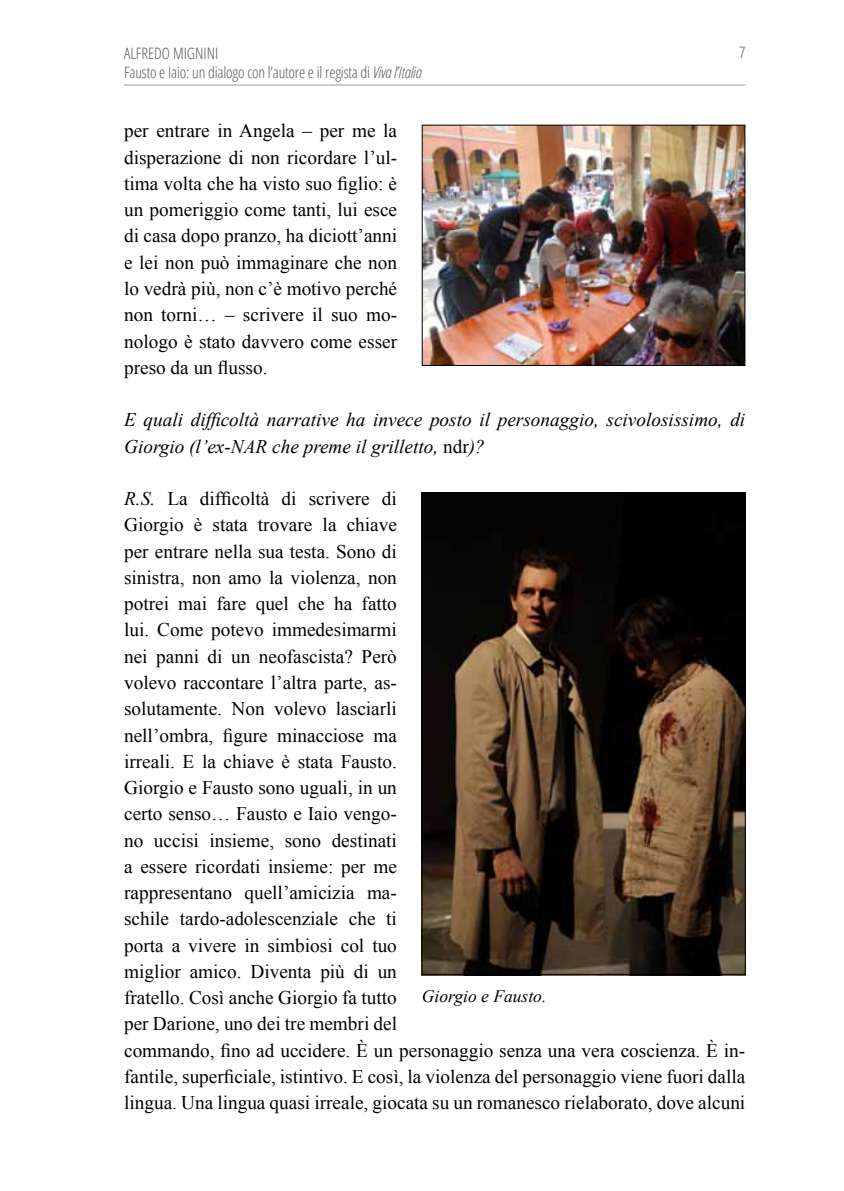
<style>
.page{position:relative;width:844px;height:1191px;background:#fff}
.page>*{position:absolute;margin:0;border:0;box-sizing:border-box;transform-origin:0 0}
.t1{font:19.25px/26.2px "Times New Roman";color:#000;text-align:justify}
.t2{font:italic 19.25px/26.2px "Times New Roman";color:#000}
.t3{font:italic 17.5px "Times New Roman";color:#000}
.t4{font:300 condensed 15.75px/18.9px "Open Sans";letter-spacing:-.01em;color:#58585a}
.s1{font-style:italic}
.s2{font-style:normal}
</style>
<div class="page">
<hr style="left:124px;top:85px;width:621px;height:1px;background:#9c9e9f">
<img style="left:424px;top:127px;width:319px;height:237px">
<div style="left:422px;top:125px;width:323px;height:241px;border:1px solid #000"></div>
<img style="left:422px;top:495px;width:323px;height:480px">
<div style="left:421px;top:493px;width:324px;height:481px;border:1px solid #000"></div>
<p class="t4" style="left:124px;top:43px;width:299px;text-indent:49px">Mignini<br>Fausto e Iaio: un dialogo con l’autore e il regista di <span class="s1">Viva l’Italia</span></p>
<p class="t4" style="left:738px;top:42px;width:8px">7</p>
<p class="t4" style="left:124px;top:43px;width:25px">Alfredo</p>
<p class="t1" style="left:124px;top:118px;width:274px">per entrare in Angela – per me la disperazione di non ricordare l’ul&shy;tima volta che ha visto suo figlio: è un pomeriggio come tanti, lui esce di casa dopo pranzo, ha diciott’anni e lei non può immaginare che non lo vedrà più, non c’è motivo perché non torni… – scrivere il suo mo&shy;nologo è stato davvero come esser preso da un flusso.</p>
<p class="t2" style="left:124px;top:406px;width:622px">E quali difficoltà narrative ha invece posto il personaggio, scivolosissimo, di<br>Giorgio (l’ex-NAR che preme il grilletto, <span class="s2">ndr</span>)?</p>
<p class="t1" style="left:124px;top:485px;width:622px;text-align:left"><span class="s1">R.S.</span> La difficoltà di scrivere di<br>Giorgio è stata trovare la chiave<br>per entrare nella sua testa. Sono di<br>sinistra, non amo la violenza, non<br>potrei mai fare quel che ha fatto<br>lui. Come potevo immedesimarmi<br>nei panni di un neofascista? Però<br>volevo raccontare l’altra parte, as-<br>solutamente. Non volevo lasciarli<br>nell’ombra, figure minacciose ma<br>irreali. E la chiave è stata Fausto.<br>Giorgio e Fausto sono uguali, in un<br>certo senso… Fausto e Iaio vengo-<br>no uccisi insieme, sono destinati<br>a essere ricordati insieme: per me<br>rappresentano quell’amicizia ma-<br>schile tardo-adolescenziale che ti<br>porta a vivere in simbiosi col tuo<br>miglior amico. Diventa più di un<br>fratello. Così anche Giorgio fa tutto<br>per Darione, uno dei tre membri del<br>commando, fino ad uccidere. È un personaggio senza una vera coscienza. È in&shy;fantile, superficiale, istintivo. E così, la violenza del personaggio viene fuori dalla lingua. Una lingua quasi irreale, giocata su un romanesco rielaborato, dove alcuni</p>
<p class="t3" style="left:422px;top:983px;width:126px">Giorgio e Fausto.</p>
</div>
